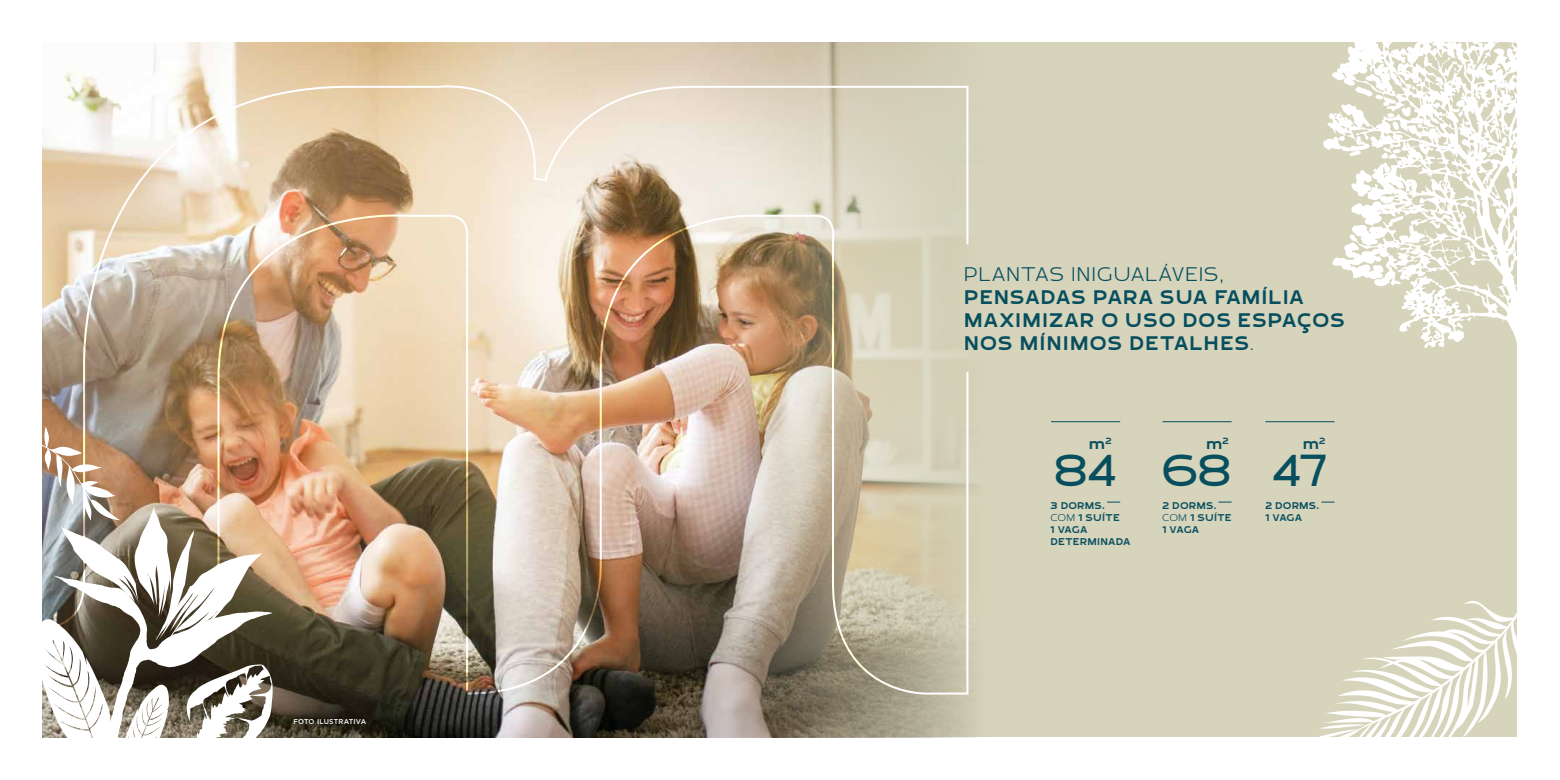
<style>
.page{position:relative;width:1560px;height:780px;background:#fff}
.page>*{position:absolute;margin:0;border:0;box-sizing:border-box;transform-origin:0 0}
.t1{font:45.5px "Brinnan";color:#074e5f}
.t2{font:700 20px/23px "Brinnan";letter-spacing:.095em;color:#074e5f}
.t3{font:300 20px "Brinnan";letter-spacing:.095em;color:#074e5f}
.t4{font:700 15.7px "Brinnan";color:#074e5f}
.t5{font:700 9.9px/11.8px "Brinnan";letter-spacing:.08em;color:#074e5f}
.t6{font:500 7px "Gotham";letter-spacing:.02em;color:#fff}
.s1{font-weight:300}
</style>
<div class="page">
<div style="left:43px;top:43px;width:1474px;height:694px;background:#d6d4bb"></div>
<img style="left:43px;top:43px;width:930px;height:694px">
<svg style="left:1107px;top:501px;width:13px;height:1px"></svg>
<hr style="left:1050px;top:421px;width:70px;height:1px;background:#074e5f">
<hr style="left:1162px;top:421px;width:69px;height:1px;background:#074e5f">
<svg style="left:1218px;top:501px;width:13px;height:1px"></svg>
<hr style="left:1265px;top:421px;width:69px;height:1px;background:#074e5f">
<svg style="left:42px;top:694px;width:231px;height:44px;background:#c2beb6"></svg>
<img style="left:42px;top:84px;width:927px;height:610px">
<svg style="left:1321px;top:42px;width:196px;height:461px"></svg>
<svg style="left:1319px;top:601px;width:198px;height:136px"></svg>
<p class="t6" style="left:293px;top:717px;width:74px">FOTO ILUSTRATIVA</p>
<h2 class="t3" style="left:964px;top:263px;width:260px">PLANTAS INIGUALÁVEIS,</h2>
<h2 class="t2" style="left:964px;top:287px;width:381px">PENSADAS PARA SUA FAMÍLIA<br>MAXIMIZAR O USO DOS ESPAÇOS<br>NOS MÍNIMOS DETALHES<span class="s1">.</span></h2>
<h3 class="t4" style="left:1089px;top:435px;width:24px">m<sup>2</sup></h3>
<h3 class="t4" style="left:1206px;top:435px;width:24px">m<sup>2</sup></h3>
<h3 class="t4" style="left:1302px;top:435px;width:24px">m<sup>2</sup></h3>
<h1 class="t1" style="left:1054px;top:446px;width:63px">84</h1>
<h1 class="t1" style="left:1162px;top:446px;width:70px">68</h1>
<h1 class="t1" style="left:1272px;top:446px;width:56px">47</h1>
<p class="t5" style="left:1050px;top:500px;width:81px">3 DORMS.<br><span class="s1">COM</span> 1 SUÍTE<br>1 VAGA<br>DETERMINADA</p>
<p class="t5" style="left:1162px;top:500px;width:70px">2 DORMS.<br><span class="s1">COM</span> 1 SUÍTE<br>1 VAGA</p>
<p class="t5" style="left:1265px;top:500px;width:55px">2 DORMS.<br>1 VAGA</p>
</div>
